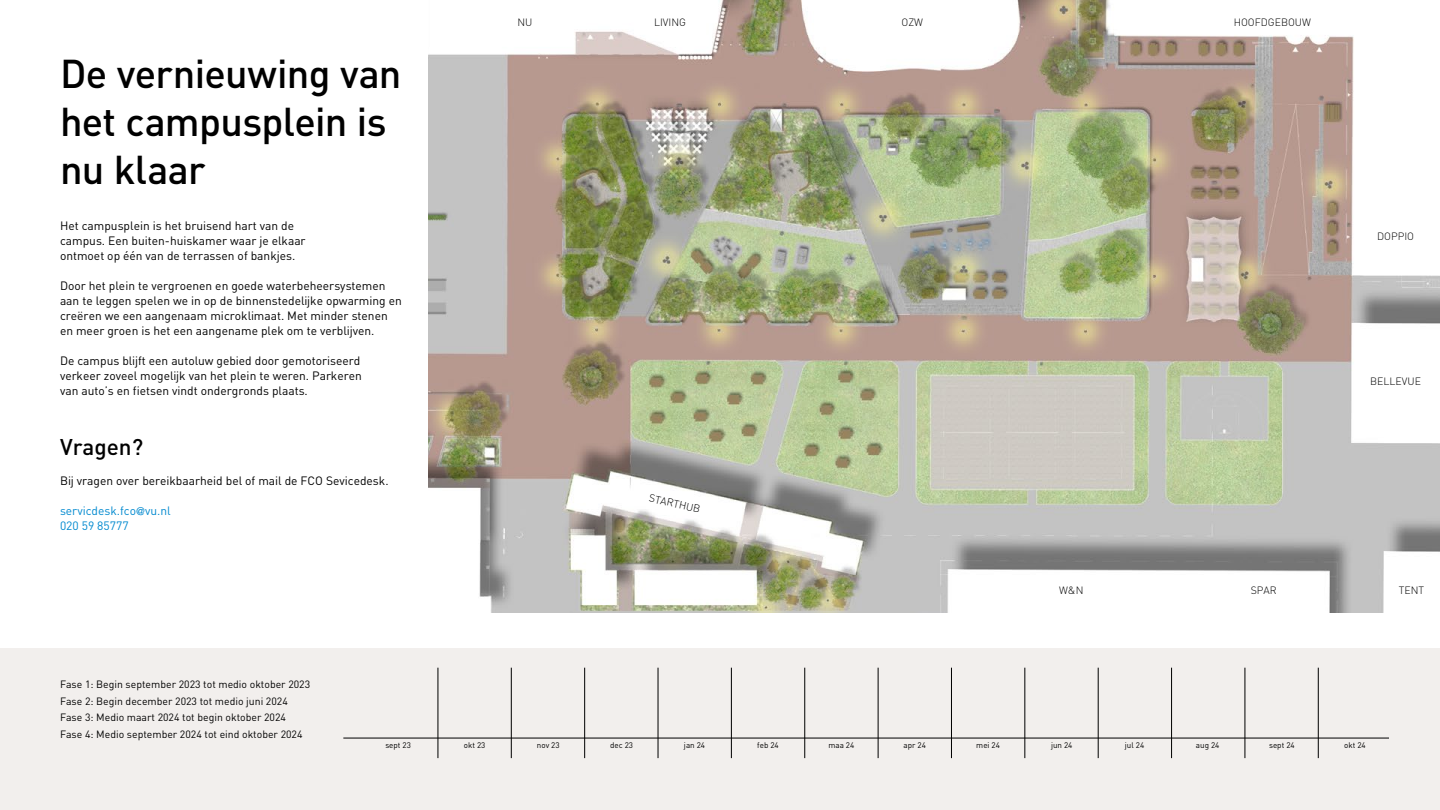
<style>
.page{position:relative;width:1440px;height:810px;background:#fff}
.page>*{position:absolute;margin:0;border:0;box-sizing:border-box;transform-origin:0 0}
.t1{font:500 39.75px/47.7px "DIN Pro";letter-spacing:-.02em;color:#000}
.t2{font:500 22.5px "DIN Pro";color:#000}
.t3{font:12px/15px "DIN Pro";color:#000}
.t4{font:12px/15px "DIN Pro";color:#0089cf}
.t5{font:10.5px/16.5px "DIN Pro";color:#000}
.t6{font:300 10.5px "DIN Pro";color:#000}
.t7{font:8.02px "DIN Pro";color:#000}
</style>
<div class="page">
<img style="left:428px;top:0;width:1012px;height:613px">
<div style="left:0;top:649px;width:1440px;height:161px;background:#f2efed"></div>
<hr style="left:343px;top:738px;width:1046px;height:1px;background:#000">
<hr style="left:438px;top:668px;width:1px;height:90px;background:#000">
<hr style="left:511px;top:668px;width:1px;height:90px;background:#000">
<hr style="left:585px;top:668px;width:1px;height:90px;background:#000">
<hr style="left:658px;top:668px;width:1px;height:90px;background:#000">
<hr style="left:731px;top:668px;width:1px;height:90px;background:#000">
<hr style="left:805px;top:668px;width:1px;height:90px;background:#000">
<hr style="left:878px;top:668px;width:1px;height:90px;background:#000">
<hr style="left:951px;top:668px;width:1px;height:90px;background:#000">
<hr style="left:1025px;top:668px;width:1px;height:90px;background:#000">
<hr style="left:1098px;top:668px;width:1px;height:90px;background:#000">
<hr style="left:1171px;top:668px;width:1px;height:90px;background:#000">
<hr style="left:1245px;top:668px;width:1px;height:90px;background:#000">
<hr style="left:1318px;top:668px;width:1px;height:90px;background:#000">
<h1 class="t1" style="left:60px;top:46px;width:343px">De vernieuwing van het campusplein is nu klaar</h1>
<p class="t3" style="left:60px;top:217px;width:247px">Het campusplein is het bruisend hart van de campus. Een buiten-huiskamer waar je elkaar ontmoet op één van de terrassen of bankjes.</p>
<p class="t3" style="left:60px;top:277px;width:343px">Door het plein te vergroenen en goede waterbeheersystemen aan te leggen spelen we in op de binnenstedelijke opwarming en creëren we een aangenaam microklimaat. Met minder stenen en meer groen is het een aangename plek om te verblijven.</p>
<p class="t3" style="left:60px;top:352px;width:303px;text-align:justify">De campus blijft een autoluw gebied door gemotoriseerd verkeer zoveel mogelijk van het plein te weren. Parkeren van auto’s en fietsen vindt ondergronds plaats.</p>
<h2 class="t2" style="left:60px;top:429px;width:85px">Vragen?</h2>
<p class="t3" style="left:60px;top:472px;width:330px">Bij vragen over bereikbaarheid bel of mail de FCO Sevicedesk.</p>
<p class="t4" style="left:60px;top:502px;width:112px">servicdesk.fco@vu.nl<br>020 59 85777</p>
<p class="t5" style="left:60px;top:675px;width:252px">Fase 1: Begin september 2023 tot medio oktober 2023<br>Fase 2: Begin december 2023 tot medio juni 2024<br>Fase 3: Medio maart 2024 tot begin oktober 2024<br>Fase 4: Medio september 2024 tot eind oktober 2024</p>
<p class="t6" style="left:518px;top:14px;width:16px">NU</p>
<p class="t6" style="left:654px;top:14px;width:33px">LIVING</p>
<p class="t6" style="left:651px;top:490px;width:54px;rotate:13deg">STARTHUB</p>
<p class="t6" style="left:902px;top:14px;width:23px">OZW</p>
<p class="t6" style="left:1234px;top:14px;width:79px">HOOFDGEBOUW</p>
<p class="t6" style="left:1377px;top:228px;width:38px">DOPPIO</p>
<p class="t6" style="left:1370px;top:373px;width:52px">BELLEVUE</p>
<p class="t6" style="left:1251px;top:582px;width:28px">SPAR</p>
<p class="t6" style="left:1059px;top:582px;width:26px">W&amp;N</p>
<p class="t6" style="left:1399px;top:582px;width:27px">TENT</p>
<p class="t7" style="left:385px;top:739px;width:27px">sept 23</p>
<p class="t7" style="left:464px;top:739px;width:23px">okt 23</p>
<p class="t7" style="left:537px;top:739px;width:24px">nov 23</p>
<p class="t7" style="left:610px;top:739px;width:24px">dec 23</p>
<p class="t7" style="left:684px;top:739px;width:23px">jan 24</p>
<p class="t7" style="left:757px;top:739px;width:23px">feb 24</p>
<p class="t7" style="left:828px;top:739px;width:27px">maa 24</p>
<p class="t7" style="left:904px;top:739px;width:24px">apr 24</p>
<p class="t7" style="left:976px;top:739px;width:25px">mei 24</p>
<p class="t7" style="left:1051px;top:739px;width:23px">jun 24</p>
<p class="t7" style="left:1125px;top:739px;width:21px">jul 24</p>
<p class="t7" style="left:1196px;top:739px;width:25px">aug 24</p>
<p class="t7" style="left:1269px;top:739px;width:27px">sept 24</p>
<p class="t7" style="left:1344px;top:739px;width:23px">okt 24</p>
</div>
